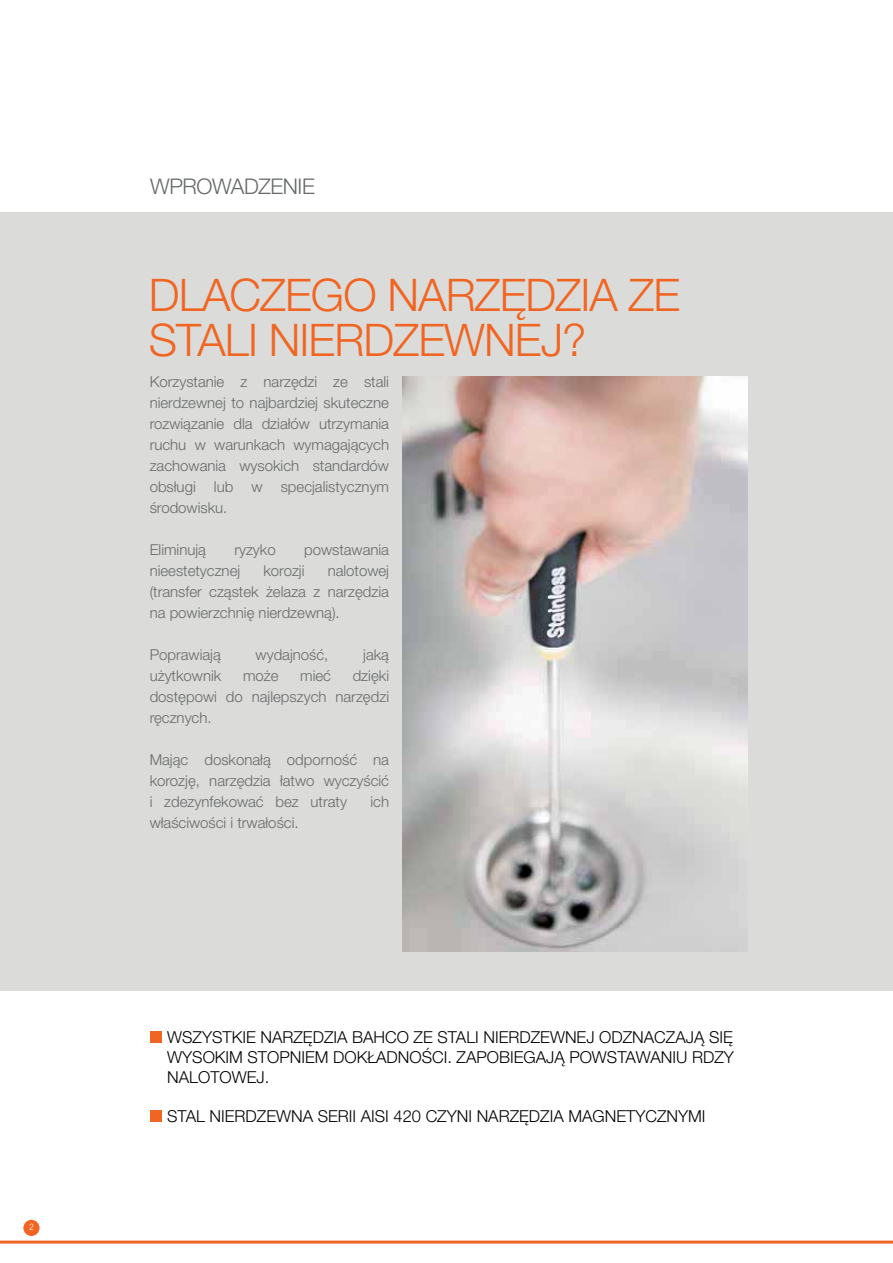
<style>
.page{position:relative;width:893px;height:1263px;background:#fff}
.page>*{position:absolute;margin:0;border:0;box-sizing:border-box;transform-origin:0 0}
.t1{font:300 45px/45px "Helvetica Neue LT Pro";letter-spacing:-.02em;color:#f16522}
.t2{font:300 21.6px "Helvetica Neue LT Pro";letter-spacing:-.02em;color:#676a6a}
.t3{font:300 16.5px/19.8px "Helvetica Neue LT Pro";color:#040000;text-align:justify}
.t4{font:300 15px/21px "Helvetica Neue LT Pro";color:#676a6a;text-align:justify}
.t5{font:300 condensed 9px "Helvetica Neue LT Std";color:#fff}
</style>
<div class="page">
<hr style="left:0;top:1240px;width:893px;height:3px;background:#f16522">
<div style="left:0;top:213px;width:893px;height:778px;background:#dbdcda"></div>
<div style="left:150px;top:1031px;width:12px;height:12px;background:#f16522"></div>
<div style="left:150px;top:1110px;width:12px;height:12px;background:#f16522"></div>
<img style="left:403px;top:377px;width:344px;height:574px">
<div style="left:23px;top:1220px;width:17px;height:16px;background:#f16522;border-radius:50%"></div>
<p class="t5" style="left:30px;top:1222px;width:6px">2</p>
<h2 class="t2" style="left:150px;top:179px;width:166px">WPROWADZENIE</h2>
<h1 class="t1" style="left:149px;top:278px;width:533px">DLACZEGO NARZĘDZIA ZE<br>STALI NIERDZEWNEJ?</h1>
<p class="t4" style="left:150px;top:373px;width:241px">Korzystanie z narzędzi ze stali nierdzewnej to najbardziej skuteczne rozwiązanie dla działów utrzymania ruchu w warunkach wymagających zachowania wysokich standardów obsługi lub w specjalistycznym środowisku.</p>
<p class="t4" style="left:150px;top:541px;width:58px">Eliminują</p>
<p class="t4" style="left:234px;top:541px;width:43px">ryzyko</p>
<p class="t4" style="left:304px;top:541px;width:87px">powstawania</p>
<p class="t4" style="left:150px;top:562px;width:92px">nieestetycznej</p>
<p class="t4" style="left:263px;top:562px;width:43px">korozji</p>
<p class="t4" style="left:150px;top:562px;width:241px;text-indent:178px">nalotowej (transfer cząstek żelaza z narzędzia na powierzchnię nierdzewną).</p>
<p class="t4" style="left:150px;top:646px;width:73px">Poprawiają</p>
<p class="t4" style="left:256px;top:646px;width:74px">wydajność,</p>
<p class="t4" style="left:363px;top:646px;width:27px">jaką</p>
<p class="t4" style="left:150px;top:667px;width:73px">użytkownik</p>
<p class="t4" style="left:243px;top:667px;width:37px">może</p>
<p class="t4" style="left:300px;top:667px;width:32px">mieć</p>
<p class="t4" style="left:150px;top:667px;width:241px;text-indent:203px">dzięki dostępowi do najlepszych narzędzi ręcznych.</p>
<p class="t4" style="left:150px;top:751px;width:241px">Mając doskonałą odporność na korozję, narzędzia łatwo wyczyścić i zdezynfekować bez utraty</p>
<p class="t4" style="left:370px;top:793px;width:20px">ich</p>
<p class="t4" style="left:150px;top:814px;width:150px">właściwości i trwałości.</p>
<p class="t3" style="left:167px;top:1029px;width:568px">WSZYSTKIE NARZĘDZIA BAHCO ZE STALI NIERDZEWNEJ ODZNACZAJĄ SIĘ WYSOKIM STOPNIEM DOKŁADNOŚCI. ZAPOBIEGAJĄ POWSTAWANIU RDZY NALOTOWEJ.</p>
<p class="t3" style="left:167px;top:1108px;width:540px">STAL NIERDZEWNA SERII AISI 420 CZYNI NARZĘDZIA MAGNETYCZNYMI</p>
</div>
